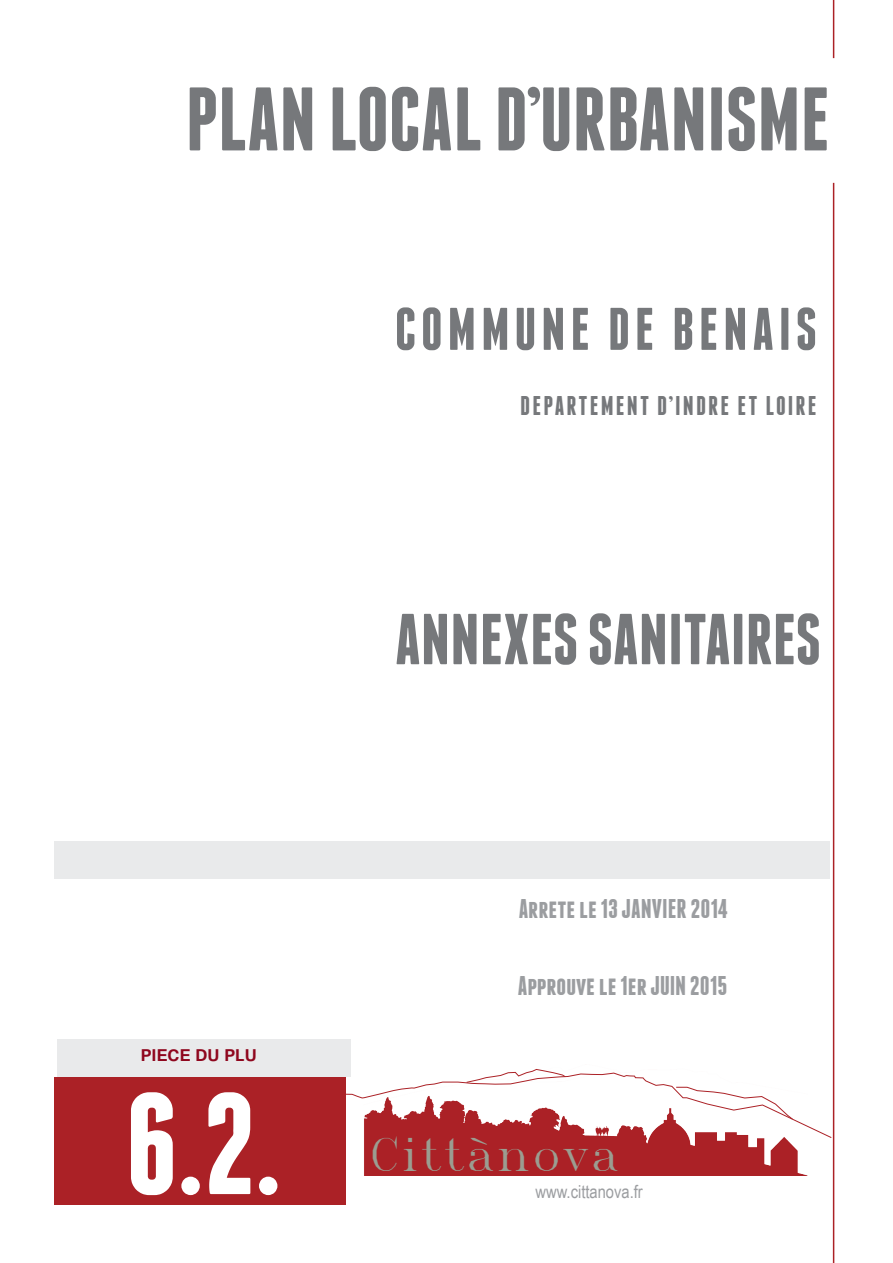
<style>
.page{position:relative;width:893px;height:1263px;background:#fff}
.page>*{position:absolute;margin:0;border:0;box-sizing:border-box;transform-origin:0 0}
.t1{font:700 144px "Franchise";color:#fff}
.t2{font:700 90px "Franchise";color:#76787b}
.t3{font:700 72px "Franchise";color:#76787b}
.t4{font:700 60px "Franchise";letter-spacing:.08em;color:#76787b}
.t5{font:44.1px "Roman T";letter-spacing:-.01em;color:#9b9d91}
.t6{font:700 27px "Franchise";color:#9b9da0}
.t7{font:700 27px "Franchise";letter-spacing:.08em;color:#76787b}
.t8{font:700 21px "Tunga";color:#8f071e}
.t9{font:18px "Arial Narrow";color:#9b9da0}
</style>
<div class="page">
<hr style="left:833px;top:0;width:1px;height:57px;background:#ab2126">
<div style="left:54px;top:841px;width:775px;height:37px;background:#e9eaeb"></div>
<div style="left:54px;top:1077px;width:292px;height:128px;background:#ab2126"></div>
<div style="left:57px;top:1039px;width:294px;height:37px;background:#e9eaeb"></div>
<div style="left:364px;top:1138px;width:444px;height:38px;background:#ab2126"></div>
<svg style="left:338px;top:1069px;width:494px;height:69px"></svg>
<hr style="left:833px;top:184px;width:1px;height:1078px;background:#ab2126">
<p class="t2" style="left:186px;top:77px;width:646px">PLAN LOCAL D’URBANISME</p>
<p class="t4" style="left:395px;top:301px;width:423px">COMMUNE DE BENAIS</p>
<p class="t7" style="left:520px;top:393px;width:298px">DEPARTEMENT D’INDRE ET LOIRE</p>
<p class="t3" style="left:395px;top:605px;width:427px">ANNEXES SANITAIRES</p>
<p class="t6" style="left:519px;top:896px;width:211px">Arrete le 13 JANVIER 2014</p>
<p class="t8" style="left:141px;top:1041px;width:117px">PIECE DU PLU</p>
<p class="t1" style="left:125px;top:1076px;width:157px">6.2.</p>
<p class="t6" style="left:518px;top:972px;width:211px">Approuve le 1er JUIN 2015</p>
<p class="t5" style="left:368px;top:1125px;width:254px">Cittànova</p>
<p class="t9" style="left:535px;top:1178px;width:109px">www.cittanova.fr</p>
</div>
